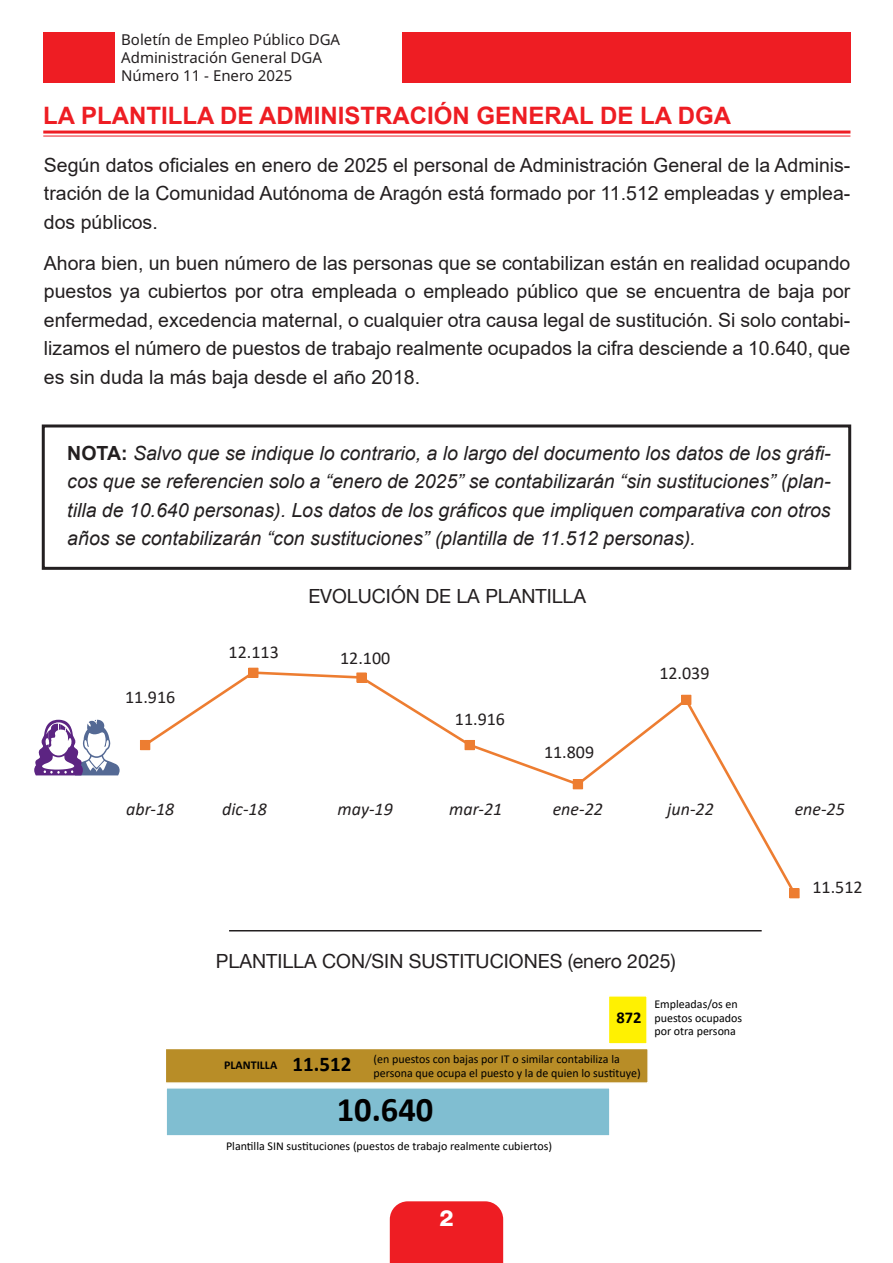
<style>
.page{position:relative;width:893px;height:1263px;background:#fff}
.page>*{position:absolute;margin:0;border:0;box-sizing:border-box;transform-origin:0 0}
.Datos_tabla_1{font:700 34.5px "Calibri";color:#000}
.Titulo_1{font:700 24px "Arial";color:#ee1d23}
.t1{font:800 22.5px "Helvetica Neue LT Com";color:#fff}
.Datos_tabla_1-2{font:700 21px "Calibri";color:#000}
.General_1{font:19.5px/28.5px "Arial";color:#231f20;text-align:justify}
.Tabla{font:italic 19.5px/28.5px "Arial";color:#231f20;text-align:justify}
.General_1-2{font:19.5px "Helvetica Neue LT Com";color:#231f20}
.t2{font:italic 18px "Calibri";color:#231f20}
.t3{font:18px "Calibri";color:#231f20}
.Datos_tabla_1-3{font:700 16.5px "Calibri";color:#000}
.t4{font:15px/18px "Noto Sans";color:#231f20}
.Datos_tabla_1-4{font:12px/13.5px "Calibri";color:#000}
.Datos_tabla_1-5{font:700 12px "Calibri";color:#000}
.s1{font-weight:700;font-style:normal}
</style>
<div class="page">
<div style="left:43px;top:33px;width:72px;height:50px;background:#ee1d23"></div>
<div style="left:402px;top:33px;width:448px;height:50px;background:#ee1d23"></div>
<div style="left:390px;top:1201px;width:113px;height:62px;background:#ee1d23"></div>
<hr style="left:43px;top:131px;width:807px;height:3px;background:#ee1d23">
<hr style="left:43px;top:136px;width:807px;height:1px;background:#ee1d23">
<div style="left:165px;top:1087px;width:446px;height:49px;background:#80bed1;border:2px solid #fff"></div>
<div style="left:608px;top:995px;width:40px;height:50px;background:#fff101;border:2px solid #fff"></div>
<div style="left:165px;top:1048px;width:484px;height:36px;background:#b88d27;border:2px solid #fff"></div>
<svg style="left:34px;top:719px;width:86px;height:56px"></svg>
<svg style="left:141px;top:670px;width:652px;height:218px"></svg>
<div style="left:140px;top:740px;width:10px;height:10px;background:#ed7d31"></div>
<div style="left:249px;top:668px;width:9px;height:9px;background:#ed7d31"></div>
<div style="left:248px;top:668px;width:10px;height:10px;border:1px solid #ed7d31"></div>
<div style="left:357px;top:673px;width:9px;height:9px;background:#ed7d31"></div>
<div style="left:356px;top:672px;width:11px;height:11px;border:1px solid #ed7d31"></div>
<div style="left:465px;top:740px;width:9px;height:10px;background:#ed7d31"></div>
<div style="left:465px;top:740px;width:10px;height:10px;border:1px solid #ed7d31"></div>
<div style="left:573px;top:780px;width:10px;height:9px;background:#ed7d31"></div>
<div style="left:573px;top:779px;width:10px;height:10px;border:1px solid #ed7d31"></div>
<div style="left:682px;top:695px;width:9px;height:9px;background:#ed7d31"></div>
<div style="left:681px;top:695px;width:10px;height:10px;border:1px solid #ed7d31"></div>
<div style="left:790px;top:889px;width:9px;height:9px;background:#ed7d31"></div>
<div style="left:789px;top:888px;width:10px;height:10px;border:1px solid #ed7d31"></div>
<hr style="left:229px;top:930px;width:533px;height:1px;background:#231f20">
<div style="left:42px;top:424px;width:809px;height:146px;border:3px solid #231f20"></div>
<p class="t4" style="left:121px;top:31px;width:221px">Boletín de Empleo Público DGA<br>Administración General DGA<br>Número 11 - Enero 2025</p>
<p class="Titulo_1" style="left:43px;top:98px;width:689px">LA PLANTILLA DE ADMINISTRACIÓN GENERAL DE LA DGA</p>
<p class="General_1" style="left:44px;top:150px;width:808px">Según datos oficiales en enero de 2025 el personal de Administración General de la Adminis&shy;tración de la Comunidad Autónoma de Aragón está formado por 11.512 empleadas y emplea&shy;dos públicos.</p>
<p class="General_1" style="left:44px;top:249px;width:808px">Ahora bien, un buen número de las personas que se contabilizan están en realidad ocupando puestos ya cubiertos por otra empleada o empleado público que se encuentra de baja por enfermedad, excedencia maternal, o cualquier otra causa legal de sustitución. Si solo contabi&shy;lizamos el número de puestos de trabajo realmente ocupados la cifra desciende a 10.640, que es sin duda la más baja desde el año 2018.</p>
<p class="Tabla" style="left:67px;top:439px;width:765px"><span class="s1">NOTA:</span> Salvo que se indique lo contrario, a lo largo del documento los datos de los gráfi&shy;cos que se referencien solo a “enero de 2025” se contabilizarán “sin sustituciones” (plan&shy;tilla de 10.640 personas). Los datos de los gráficos que impliquen comparativa con otros años se contabilizarán “con sustituciones” (plantilla de 11.512 personas).</p>
<p class="t3" style="left:125px;top:684px;width:52px">11.916</p>
<p class="t3" style="left:229px;top:639px;width:52px">12.113</p>
<p class="General_1-2" style="left:308px;top:584px;width:279px">EVOLUCIÓN DE LA PLANTILLA</p>
<p class="t3" style="left:340px;top:645px;width:52px">12.100</p>
<p class="t3" style="left:455px;top:706px;width:52px">11.916</p>
<p class="t3" style="left:544px;top:739px;width:52px">11.809</p>
<p class="t3" style="left:659px;top:660px;width:52px">12.039</p>
<p class="t2" style="left:126px;top:797px;width:50px">abr-18</p>
<p class="t2" style="left:222px;top:797px;width:46px">dic-18</p>
<p class="t2" style="left:338px;top:797px;width:57px">may-19</p>
<p class="t2" style="left:449px;top:797px;width:55px">mar-21</p>
<p class="t2" style="left:553px;top:797px;width:52px">ene-22</p>
<p class="t2" style="left:667px;top:797px;width:48px">jun-22</p>
<p class="t2" style="left:795px;top:797px;width:52px">ene-25</p>
<p class="General_1-2" style="left:216px;top:948px;width:461px">PLANTILLA CON/SIN SUSTITUCIONES (enero 2025)</p>
<p class="Datos_tabla_1-5" style="left:224px;top:1056px;width:55px">PLANTILLA</p>
<p class="Datos_tabla_1-2" style="left:293px;top:1049px;width:60px">11.512</p>
<p class="Datos_tabla_1-3" style="left:616px;top:1006px;width:27px">872</p>
<p class="Datos_tabla_1-4" style="left:373px;top:1051px;width:269px;line-height:14.4px">(en puestos con bajas por IT o similar contabiliza la persona que ocupa el puesto y la de quien lo sustituye)</p>
<p class="Datos_tabla_1" style="left:337px;top:1085px;width:98px">10.640</p>
<p class="Datos_tabla_1-4" style="left:226px;top:1139px;width:327px">Plantilla SIN sustituciones (puestos de trabajo realmente cubiertos)</p>
<p class="Datos_tabla_1-4" style="left:654px;top:997px;width:89px">Empleadas/os en puestos ocupados por otra persona</p>
<p class="t1" style="left:439px;top:1204px;width:16px">2</p>
<p class="t3" style="left:812px;top:874px;width:52px">11.512</p>
</div>
